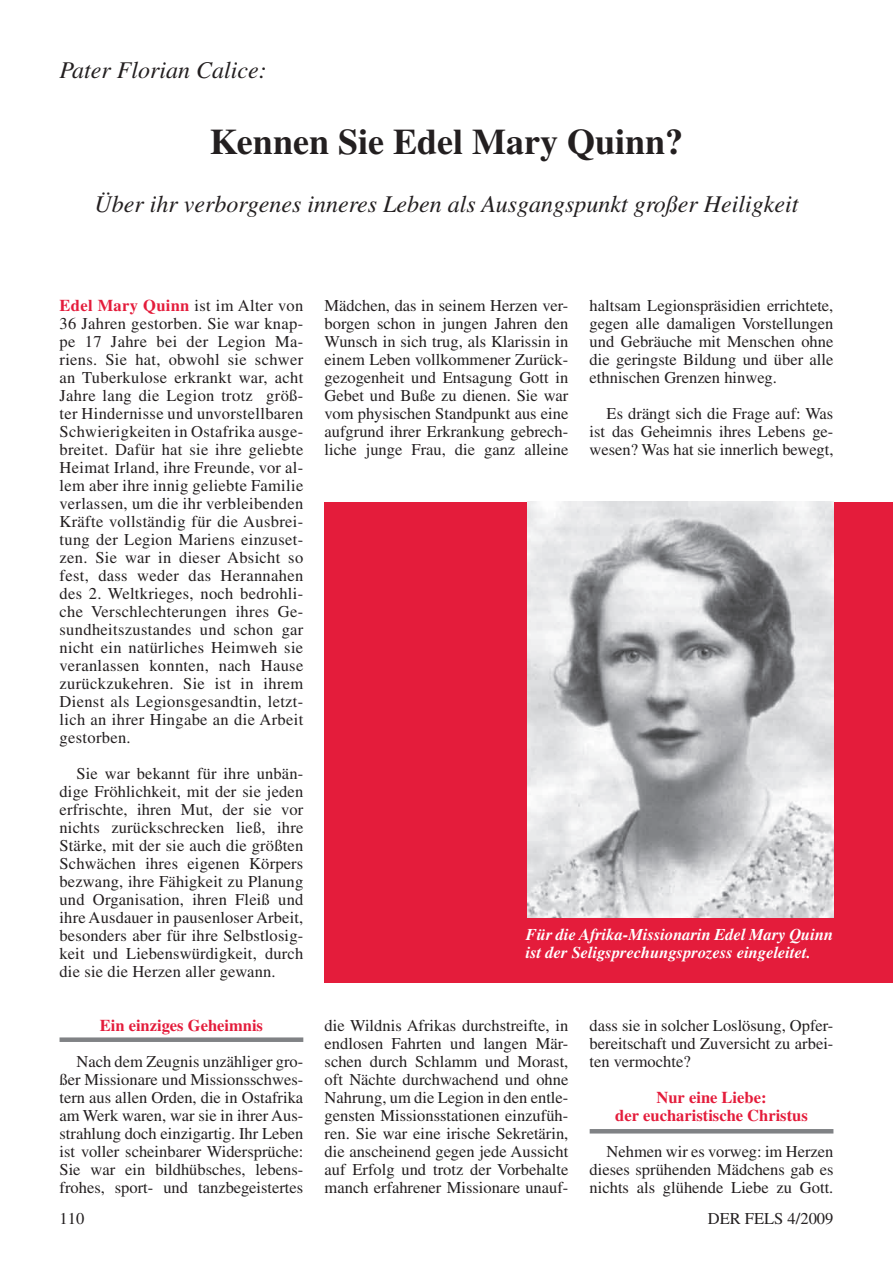
<style>
.page{position:relative;width:893px;height:1263px;background:#fff}
.page>*{position:absolute;margin:0;border:0;box-sizing:border-box;transform-origin:0 0}
.t1{font:700 36px "Times";color:#231f20}
.t2{font:italic 24px "Times";color:#231f20}
.t3{font:16.5px/18px "Times";color:#231f20;text-align:justify}
.t4{font:italic 700 16.5px/18px "Times";color:#fff}
.t5{font:700 16.5px/18px "Times";color:#e41c3b;text-align:center}
.s1{font-weight:700;color:#e41c3b}
</style>
<div class="page">
<div style="left:325px;top:502px;width:568px;height:480px;background:#e41c3b"></div>
<img style="left:527px;top:502px;width:306px;height:415px">
<div style="left:60px;top:1037px;width:243px;height:5px;background:#808285"></div>
<hr style="left:590px;top:1129px;width:243px;height:4px;background:#808285">
<h2 class="t2" style="left:60px;top:57px;width:209px">Pater Florian Calice:</h2>
<h1 class="t1" style="left:210px;top:120px;width:475px">Kennen Sie Edel Mary Quinn?</h1>
<h2 class="t2" style="left:95px;top:190px;width:705px">Über ihr verborgenes inneres Leben als Ausgangspunkt großer Heiligkeit</h2>
<p class="t3" style="left:60px;top:296px;width:245px"><span class="s1">Edel Mary Quinn</span> ist im Alter von 36 Jahren gestorben. Sie war knap&shy;pe 17 Jahre bei der Legion Ma&shy;riens. Sie hat, obwohl sie schwer an Tuberkulose erkrankt war, acht Jahre lang die Legion trotz größ&shy;ter Hindernisse und unvorstellbaren Schwierigkeiten in Ostafrika ausge&shy;breitet. Dafür hat sie ihre geliebte Heimat Irland, ihre Freunde, vor al&shy;lem aber ihre innig geliebte Familie verlassen, um die ihr verbleibenden Kräfte vollständig für die Ausbrei&shy;tung der Legion Mariens einzuset&shy;zen. Sie war in dieser Absicht so fest, dass weder das Herannahen des 2. Weltkrieges, noch bedrohli&shy;che Verschlechterungen ihres Ge&shy;sundheitszustandes und schon gar nicht ein natürliches Heimweh sie veranlassen konnten, nach Hause zurückzukehren. Sie ist in ihrem Dienst als Legionsgesandtin, letzt&shy;lich an ihrer Hingabe an die Arbeit gestorben.</p>
<p class="t3" style="left:60px;top:764px;width:245px;text-indent:17px">Sie war bekannt für ihre unbän&shy;dige Fröhlichkeit, mit der sie jeden erfrischte, ihren Mut, der sie vor nichts zurückschrecken ließ, ihre Stärke, mit der sie auch die größten Schwächen ihres eigenen Körpers bezwang, ihre Fähigkeit zu Planung und Organisation, ihren Fleiß und ihre Ausdauer in pausenloser Arbeit, besonders aber für ihre Selbstlosig&shy;keit und Liebenswürdigkeit, durch die sie die Herzen aller gewann.</p>
<p class="t5" style="left:100px;top:1016px;width:165px">Ein einziges Geheimnis</p>
<p class="t3" style="left:60px;top:1052px;width:245px;text-indent:17px">Nach dem Zeugnis unzähliger gro&shy;ßer Missionare und Missionsschwes&shy;tern aus allen Orden, die in Ostafrika am Werk waren, war sie in ihrer Aus&shy;strahlung doch einzigartig. Ihr Leben ist voller scheinbarer Widersprüche:<br>Sie war ein bildhübsches, lebens&shy;frohes, sport- und tanzbegeistertes</p>
<p class="t3" style="left:325px;top:296px;width:245px">Mädchen, das in seinem Herzen ver&shy;borgen schon in jungen Jahren den Wunsch in sich trug, als Klarissin in einem Leben vollkommener Zurück&shy;gezogenheit und Entsagung Gott in Gebet und Buße zu dienen. Sie war vom physischen Standpunkt aus eine aufgrund ihrer Erkrankung gebrech&shy;liche junge Frau, die ganz alleine</p>
<p class="t3" style="left:590px;top:296px;width:245px">haltsam Legionspräsidien errichtete, gegen alle damaligen Vorstellungen und Gebräuche mit Menschen ohne die geringste Bildung und über alle ethnischen Grenzen hinweg.</p>
<p class="t3" style="left:590px;top:404px;width:245px;text-indent:17px">Es drängt sich die Frage auf: Was ist das Geheimnis ihres Lebens ge&shy;wesen? Was hat sie innerlich bewegt,</p>
<p class="t4" style="left:526px;top:925px;width:309px">Für die Afrika-Missionarin Edel Mary Quinn ist der Seligsprechungsprozess eingeleitet.</p>
<p class="t3" style="left:325px;top:1016px;width:245px">die Wildnis Afrikas durchstreifte, in endlosen Fahrten und langen Mär&shy;schen durch Schlamm und Morast, oft Nächte durchwachend und ohne Nahrung, um die Legion in den entle&shy;gensten Missionsstationen einzufüh&shy;ren. Sie war eine irische Sekretärin, die anscheinend gegen jede Aussicht auf Erfolg und trotz der Vorbehalte manch erfahrener Missionare unauf-</p>
<p class="t3" style="left:590px;top:1017px;width:245px">dass sie in solcher Loslösung, Opfer&shy;bereitschaft und Zuversicht zu arbei&shy;ten vermochte?</p>
<p class="t5" style="left:615px;top:1088px;width:194px">Nur eine Liebe:<br>der eucharistische Christus</p>
<p class="t3" style="left:590px;top:1143px;width:245px;text-indent:17px">Nehmen wir es vorweg: im Herzen dieses sprühenden Mädchens gab es nichts als glühende Liebe zu Gott.</p>
<p class="t3" style="left:60px;top:1209px;width:26px">110</p>
<p class="t3" style="left:708px;top:1209px;width:127px">DER FELS 4/2009</p>
</div>
